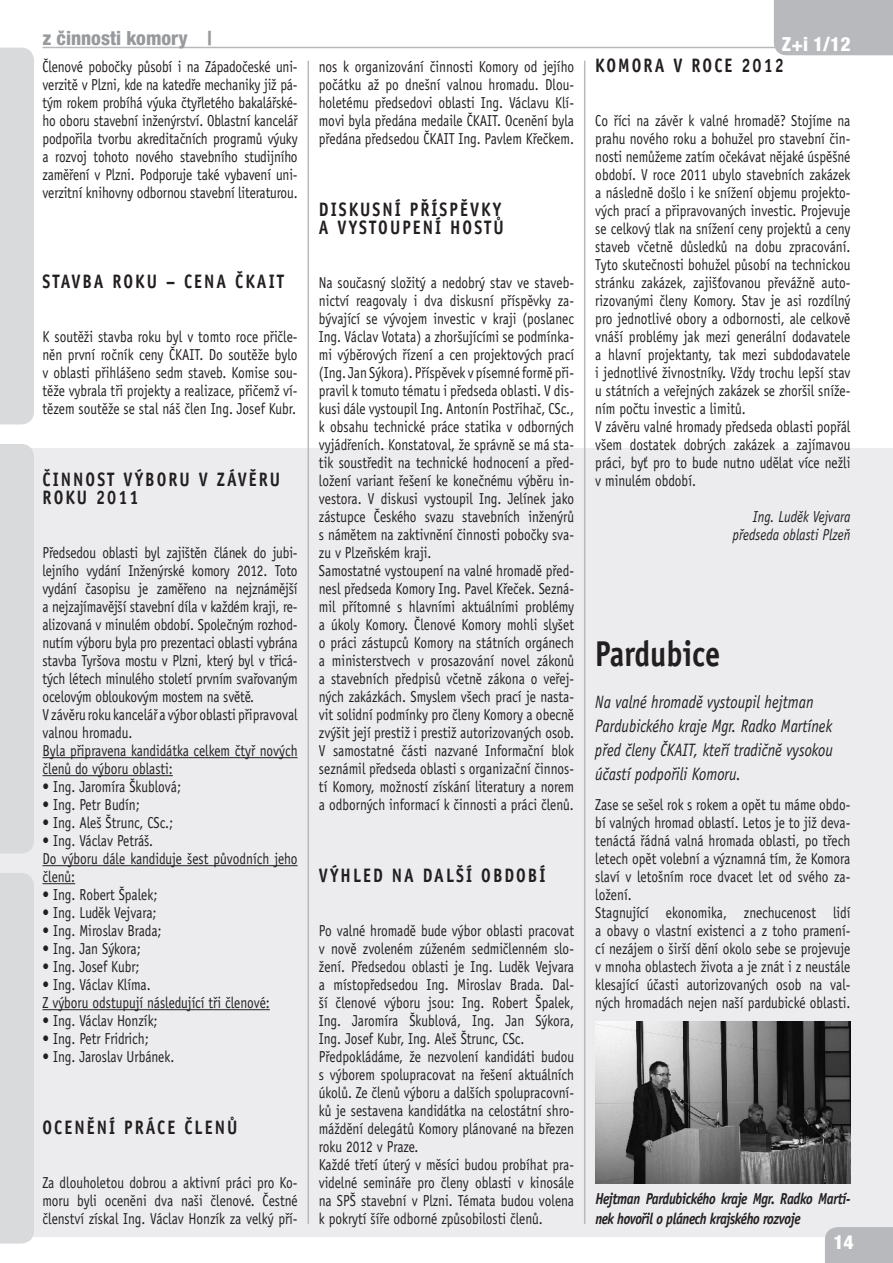
<style>
.page{position:relative;width:893px;height:1263px;background:#fff}
.page>*{position:absolute;margin:0;border:0;box-sizing:border-box;transform-origin:0 0}
.t1{font:700 36px "Officina Sans CE";color:#231f20;scale:.84 1}
.t2{font:700 19.5px "Officina Sans CE";letter-spacing:.125em;color:#231f20;scale:.84 1}
.t3{font:800 condensed 19.5px "Helvetica Neue LT Pro";color:#97999c}
.t4{font:800 condensed 19.5px "Helvetica Neue LT Pro";color:#fff}
.t5{font:italic 18px/24px "Officina Sans CE";color:#231f20;scale:.84 1}
.t6{font:15.9px/18px "Officina Sans CE";color:#231f20;scale:.84 1}
.t7{font:italic 700 15.9px/19.5px "Officina Sans CE";letter-spacing:-.03em;color:#231f20;scale:.84 1}
.t8{font:italic 15.9px/18px "Officina Sans CE";color:#231f20;text-align:right;scale:.84 1}
</style>
<div class="page">
<hr style="left:43px;top:47px;width:814px;height:1px;background:#b8b9bc">
<div style="left:0;top:448px;width:893px;height:789px;background:#ececee"></div>
<div style="left:0;top:48px;width:34px;height:376px;background:#d9dadc"></div>
<div style="left:0;top:873px;width:34px;height:370px;background:#d9dadc"></div>
<div style="left:0;top:444px;width:34px;height:409px;background:#d9dadc"></div>
<div style="left:825px;top:1227px;width:68px;height:36px;background:#b8b9bc"></div>
<div style="left:774px;top:0;width:119px;height:55px;background:#b8b9bc"></div>
<hr style="left:308px;top:61px;width:1px;height:1163px;background:#b8b9bc">
<hr style="left:584px;top:61px;width:1px;height:1163px;background:#b8b9bc">
<hr style="left:43px;top:757px;width:255px;height:1px;background:#231f20">
<hr style="left:43px;top:775px;width:130px;height:1px;background:#231f20">
<hr style="left:43px;top:865px;width:255px;height:1px;background:#231f20">
<hr style="left:43px;top:883px;width:32px;height:1px;background:#231f20">
<hr style="left:43px;top:1009px;width:227px;height:1px;background:#231f20">
<img style="left:595px;top:1022px;width:255px;height:161px">
<p class="t3" style="left:43px;top:26px;width:171px">z činnosti komory |</p>
<p class="t6" style="left:43px;top:58px;width:305px;text-align:justify">Členové pobočky působí i na Západočeské uni&shy;verzitě v Plzni, kde na katedře mechaniky již pá&shy;tým rokem probíhá výuka čtyřletého bakalářské&shy;ho oboru stavební inženýrství. Oblastní kancelář podpořila tvorbu akreditačních programů výuky a rozvoj tohoto nového stavebního studijního zaměření v Plzni. Podporuje také vybavení uni&shy;verzitní knihovny odbornou stavební literaturou.</p>
<p class="t2" style="left:43px;top:270px;width:97px">STAVBA ROKU</p>
<p class="t2" style="left:166px;top:270px;width:35px">– CENA</p>
<p class="t2" style="left:235px;top:270px;width:60px">ČKAIT</p>
<p class="t6" style="left:43px;top:328px;width:305px;text-align:justify">K soutěži stavba roku byl v tomto roce přičle&shy;něn první ročník ceny ČKAIT. Do soutěže bylo v oblasti přihlášeno sedm staveb. Komise sou&shy;těže vybrala tři projekty a realizace, přičemž ví&shy;tězem soutěže se stal náš člen Ing. Josef Kubr.</p>
<p class="t2" style="left:43px;top:468px;width:26px">ČINNOST</p>
<p class="t2" style="left:124px;top:468px;width:53px">VÝBORU</p>
<p class="t2" style="left:199px;top:468px;width:13px">VZÁVĚRU</p>
<p class="t2" style="left:43px;top:486px;width:14px">ROKU</p>
<p class="t2" style="left:96px;top:486px;width:52px">2011</p>
<p class="t6" style="left:43px;top:544px;width:305px">Předsedou oblasti byl zajištěn článek do jubi&shy;lejního vydání Inženýrské komory 2012. Toto vydání časopisu je zaměřeno na nejznámější a nejzajímavější stavební díla v každém kraji, re&shy;alizovaná v minulém období. Společným rozhod&shy;nutím výboru byla pro prezentaci oblasti vybrána stavba Tyršova mostu v Plzni, který byl v třicá&shy;tých létech minulého století prvním svařovaným ocelovým obloukovým mostem na světě.<br>V závěru roku kancelář a výbor oblasti připravoval valnou hromadu.<br>Byla připravena kandidátka celkem čtyř nových členů do výboru oblasti:</p>
<p class="t6" style="left:43px;top:778px;width:166px">• Ing. Jaromíra Škublová;</p>
<p class="t6" style="left:43px;top:796px;width:117px">• Ing. Petr Budín;</p>
<p class="t6" style="left:43px;top:814px;width:157px">• Ing. Aleš Štrunc, CSc. ;</p>
<p class="t6" style="left:43px;top:832px;width:305px">• Ing. Václav Petráš.<br>Do výboru dále kandiduje šest původních jeho členů:</p>
<p class="t6" style="left:43px;top:886px;width:138px">• Ing. Robert Špalek;</p>
<p class="t6" style="left:43px;top:904px;width:137px">• Ing. Luděk Vejvara;</p>
<p class="t6" style="left:43px;top:922px;width:143px">• Ing. Miroslav Brada;</p>
<p class="t6" style="left:43px;top:940px;width:118px">• Ing. Jan Sýkora;</p>
<p class="t6" style="left:43px;top:958px;width:117px">• Ing. Josef Kubr;</p>
<p class="t6" style="left:43px;top:976px;width:272px">• Ing. Václav Klíma.<br>Z výboru odstupují následující tři členové:</p>
<p class="t6" style="left:43px;top:1012px;width:138px">• Ing. Václav Honzík;</p>
<p class="t6" style="left:43px;top:1030px;width:128px">• Ing. Petr Fridrich;</p>
<p class="t6" style="left:43px;top:1048px;width:156px">• Ing. Jaroslav Urbánek.</p>
<p class="t2" style="left:43px;top:1116px;width:28px">OCENĚN</p>
<p class="t2" style="left:109px;top:1116px;width:31px">Í PRÁCE</p>
<p class="t2" style="left:184px;top:1116px;width:65px">ČLEN Ů</p>
<p class="t6" style="left:43px;top:1174px;width:305px;text-align:justify">Za dlouholetou dobrou a aktivní práci pro Ko&shy;moru byli oceněni dva naši členové. Čestné členství získal Ing. Václav Honzík za velký pří-</p>
<p class="t6" style="left:319px;top:58px;width:305px;text-align:justify">nos k organizování činnosti Komory od jejího počátku až po dnešní valnou hromadu. Dlou&shy;holetému předsedovi oblasti Ing. Václavu Klí&shy;movi byla předána medaile ČKAIT. Ocenění byla předána předsedou ČKAIT Ing. Pavlem Křečkem.</p>
<p class="t2" style="left:319px;top:198px;width:14px">DISKUSN</p>
<p class="t2" style="left:395px;top:198px;width:67px">Í PŘÍSPĚVKY</p>
<p class="t2" style="left:319px;top:216px;width:14px">AVYSTOUPEN</p>
<p class="t2" style="left:435px;top:216px;width:83px">Í HOSTŮ</p>
<p class="t6" style="left:319px;top:274px;width:305px">Na současný složitý a nedobrý stav ve staveb&shy;nictví reagovaly i dva diskusní příspěvky za&shy;bývající se vývojem investic v kraji (poslanec Ing. Václav Votata) a zhoršujícími se podmínka&shy;mi výběrových řízení a cen projektových prací (Ing. Jan Sýkora). Příspěvek v písemné formě při&shy;pravil k tomuto tématu i předseda oblasti. V dis&shy;kusi dále vystoupil Ing. Antonín Postřihač, CSc. , k obsahu technické práce statika v odborných vyjádřeních. Konstatoval, že správně se má sta&shy;tik soustředit na technické hodnocení a před&shy;ložení variant řešení ke konečnému výběru in&shy;vestora. V diskusi vystoupil Ing. Jelínek jako zástupce Českého svazu stavebních inženýrů s námětem na zaktivnění činnosti pobočky sva&shy;zu v Plzeňském kraji.<br>Samostatné vystoupení na valné hromadě před&shy;nesl předseda Komory Ing. Pavel Křeček. Sezná&shy;mil přítomné s hlavními aktuálními problémy a úkoly Komory. Členové Komory mohli slyšet o práci zástupců Komory na státních orgánech a ministerstvech v prosazování novel zákonů a stavebních předpisů včetně zákona o veřej&shy;ných zakázkách. Smyslem všech prací je nasta&shy;vit solidní podmínky pro členy Komory a obecně zvýšit její prestiž i prestiž autorizovaných osob.<br>V samostatné části nazvané Informační blok seznámil předseda oblasti s organizační činnos&shy;tí Komory, možností získání literatury a norem a odborných informací k činnosti a práci členů.</p>
<p class="t2" style="left:319px;top:864px;width:271px">VÝHLED NA DALŠÍ OBDOBÍ</p>
<p class="t6" style="left:319px;top:922px;width:305px">Po valné hromadě bude výbor oblasti pracovat v nově zvoleném zúženém sedmičlenném slo&shy;žení. Předsedou oblasti je Ing. Luděk Vejvara a místopředsedou Ing. Miroslav Brada. Dal&shy;ší členové výboru jsou: Ing. Robert Špalek, Ing. Jaromíra Škublová, Ing. Jan Sýkora, Ing. Josef Kubr, Ing. Aleš Štrunc, CSc.<br>Předpokládáme, že nezvolení kandidáti budou s výborem spolupracovat na řešení aktuálních úkolů. Ze členů výboru a dalších spolupracovní&shy;ků je sestavena kandidátka na celostátní shro&shy;máždění delegátů Komory plánované na březen roku 2012 v Praze.<br>Každé třetí úterý v měsíci budou probíhat pra&shy;videlné semináře pro členy oblasti v kinosále na SPŠ stavební v Plzni. Témata budou volena k pokrytí šíře odborné způsobilosti členů.</p>
<p class="t4" style="left:782px;top:32px;width:70px">Z+i 1/12</p>
<p class="t2" style="left:595px;top:54px;width:28px">KOMORA</p>
<p class="t2" style="left:673px;top:54px;width:13px">VROCE</p>
<p class="t2" style="left:741px;top:54px;width:52px">2012</p>
<p class="t6" style="left:595px;top:112px;width:305px">Co říci na závěr k valné hromadě? Stojíme na prahu nového roku a bohužel pro stavební čin&shy;nosti nemůžeme zatím očekávat nějaké úspěšné období. V roce 2011 ubylo stavebních zakázek a následně došlo i ke snížení objemu projekto&shy;vých prací a připravovaných investic. Projevuje se celkový tlak na snížení ceny projektů a ceny staveb včetně důsledků na dobu zpracování.<br>Tyto skutečnosti bohužel působí na technickou stránku zakázek, zajišťovanou převážně auto&shy;rizovanými členy Komory. Stav je asi rozdílný pro jednotlivé obory a odbornosti, ale celkově vnáší problémy jak mezi generální dodavatele a hlavní projektanty, tak mezi subdodavatele i jednotlivé živnostníky. Vždy trochu lepší stav u státních a veřejných zakázek se zhoršil sníže&shy;ním počtu investic a limitů.<br>V závěru valné hromady předseda oblasti popřál všem dostatek dobrých zakázek a zajímavou práci, byť pro to bude nutno udělat více nežli v minulém období.</p>
<p class="t8" style="left:733px;top:508px;width:142px">Ing. Luděk Vejvara předseda oblasti Plzeň</p>
<h1 class="t1" style="left:595px;top:633px;width:150px">PARDUBICE</h1>
<p class="t5" style="left:595px;top:690px;width:284px">Na valné hromadě vystoupil hejtman Pardubického kraje Mgr. Radko Martínek před členy ČKAIT, kteří tradičně vysokou účastí podpořili Komoru.</p>
<p class="t6" style="left:595px;top:796px;width:305px">Zase se sešel rok s rokem a opět tu máme obdo&shy;bí valných hromad oblastí. Letos je to již deva&shy;tenáctá řádná valná hromada oblasti, po třech letech opět volební a významná tím, že Komora slaví v letošním roce dvacet let od svého za&shy;ložení.<br>Stagnující ekonomika, znechucenost lidí a obavy o vlastní existenci a z toho pramení&shy;cí nezájem o širší dění okolo sebe se projevuje v mnoha oblastech života a je znát i z neustále klesající účasti autorizovaných osob na val&shy;ných hromadách nejen naší pardubické oblasti.</p>
<p class="t7" style="left:595px;top:1189px;width:305px">Hejtman Pardubického kraje Mgr. Radko Martí&shy;nek hovořil o plánech krajského rozvoje</p>
<p class="t4" style="left:833px;top:1230px;width:22px">14</p>
</div>
